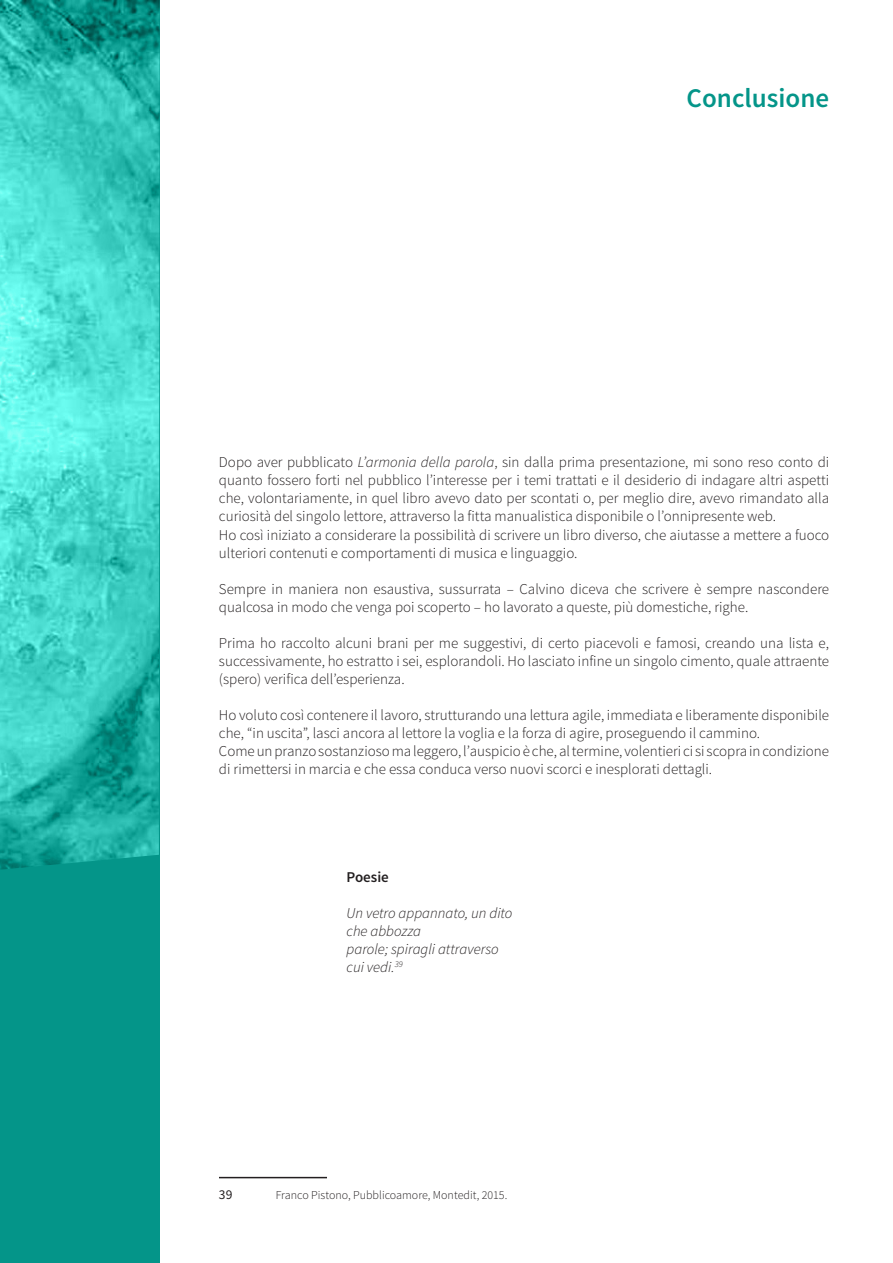
<style>
.page{position:relative;width:893px;height:1263px;background:#fff}
.page>*{position:absolute;margin:0;border:0;box-sizing:border-box;transform-origin:0 0}
.t1{font:600 27px "Source Sans Pro";color:#049589}
.t2{font:300 15px/18px "Source Sans Pro";color:#231f20}
.t3{font:italic 300 15px/18px "Source Sans Pro";color:#231f20}
.t4{font:600 15px "Source Sans Pro";color:#231f20}
.t5{font:13.5px "Source Sans Pro";color:#231f20}
.t6{font:300 12px "Source Sans Pro";color:#231f20}
.s1{font-style:italic}
</style>
<div class="page">
<hr style="left:219px;top:1177px;width:108px;height:1px;background:#231f20">
<div style="left:0;top:0;width:160px;height:1263px;background:#049589"></div>
<img style="left:0;top:0;width:160px;height:870px">
<h1 class="t1" style="left:687px;top:81px;width:144px">Conclusione</h1>
<p class="t2" style="left:219px;top:454px;width:612px">Dopo aver pubblicato <span class="s1">L’armonia della parola</span>, sin dalla prima presentazione, mi sono reso conto di quanto fossero forti nel pubblico l’interesse per i temi trattati e il desiderio di indagare altri aspetti che, volontariamente, in quel libro avevo dato per scontati o, per meglio dire, avevo rimandato alla curiosità del singolo lettore, attraverso la fitta manualistica disponibile o l’onnipresente web.<br>Ho così iniziato a considerare la possibilità di scrivere un libro diverso, che aiutasse a mettere a fuoco ulteriori contenuti e comportamenti di musica e linguaggio.</p>
<p class="t2" style="left:219px;top:580px;width:612px">Sempre in maniera non esaustiva, sussurrata – Calvino diceva che scrivere è sempre nascondere qualcosa in modo che venga poi scoperto – ho lavorato a queste, più domestiche, righe.</p>
<p class="t2" style="left:219px;top:634px;width:612px;text-align:justify">Prima ho raccolto alcuni brani per me suggestivi, di certo piacevoli e famosi, creando una lista e, successivamente, ho estratto i sei, esplorandoli. Ho lasciato infine un singolo cimento, quale attraente (spero) verifica dell’esperienza.</p>
<p class="t2" style="left:219px;top:706px;width:612px">Ho voluto così contenere il lavoro, strutturando una lettura agile, immediata e liberamente disponibile che, “in uscita”, lasci ancora al lettore la voglia e la forza di agire, proseguendo il cammino.<br>Come un pranzo sostanzioso ma leggero, l’auspicio è che, al termine, volentieri ci si scopra in condizione di rimettersi in marcia e che essa conduca verso nuovi scorci e inesplorati dettagli.</p>
<p class="t4" style="left:347px;top:867px;width:44px">Poesie</p>
<p class="t3" style="left:347px;top:903px;width:167px">Un vetro appannato, un dito che abbozza<br>parole; spiragli attraverso cui vedi.<sup>39</sup></p>
<p class="t5" style="left:219px;top:1186px;width:15px">39</p>
<p class="t6" style="left:276px;top:1188px;width:233px">Franco Pistono, Pubblicoamore, Montedit, 2015.</p>
</div>
